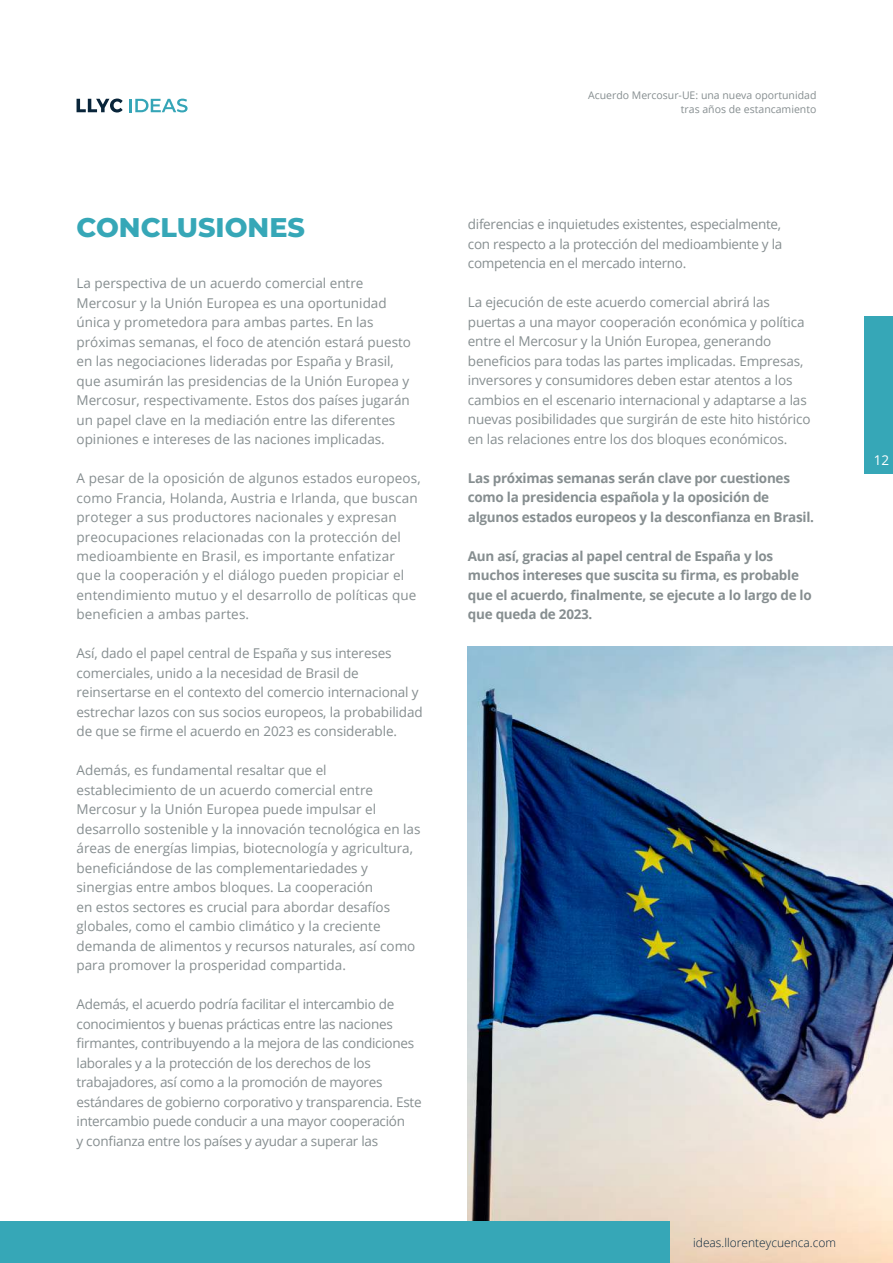
<style>
.page{position:relative;width:893px;height:1263px;background:#fff}
.page>*{position:absolute;margin:0;border:0;box-sizing:border-box;transform-origin:0 0}
.t1{font:800 27px "Montserrat";color:#36a7b7}
.t2{font:13.5px/19.5px "Open Sans";color:#868e90}
.t3{font:13.5px/19.5px "Open Sans";letter-spacing:-.02em;color:#868e90}
.t4{font:700 13.5px/19.5px "Open Sans";letter-spacing:-.02em;color:#868e90}
.t5{font:13.5px "Open Sans";color:#fff}
.t6{font:300 12px "Open Sans";color:#09253a}
.t7{font:10.5px/13.5px "Open Sans";color:#868e90;text-align:right}
</style>
<div class="page">
<img style="left:468px;top:646px;width:425px;height:617px">
<div style="left:0;top:1221px;width:669px;height:42px;background:#36a7b7"></div>
<svg style="left:129px;top:99px;width:59px;height:13px"></svg>
<svg style="left:77px;top:99px;width:46px;height:13px"></svg>
<div style="left:864px;top:316px;width:29px;height:158px;background:#36a7b7"></div>
<h1 class="t1" style="left:77px;top:212px;width:230px">CONCLUSIONES</h1>
<p class="t2" style="left:77px;top:275px;width:336px">La perspectiva de un acuerdo comercial entre Mercosur y la Unión Europea es una oportunidad única y prometedora para ambas partes. En las próximas semanas, el foco de atención estará puesto en las negociaciones lideradas por España y Brasil, que asumirán las presidencias de la Unión Europea y Mercosur, respectivamente. Estos dos países jugarán un papel clave en la mediación entre las diferentes opiniones e intereses de las naciones implicadas.</p>
<p class="t2" style="left:77px;top:470px;width:346px">A pesar de la oposición de algunos estados europeos, como Francia, Holanda, Austria e Irlanda, que buscan proteger a sus productores nacionales y expresan preocupaciones relacionadas con la protección del medioambiente en Brasil, es importante enfatizar que la cooperación y el diálogo pueden propiciar el entendimiento mutuo y el desarrollo de políticas que bene昀椀cien a ambas partes.</p>
<p class="t2" style="left:77px;top:645px;width:348px">Así, dado el papel central de España y sus intereses comerciales, unido a la necesidad de Brasil de reinsertarse en el contexto del comercio internacional y estrechar lazos con sus socios europeos, la probabilidad de que se 昀椀rme el acuerdo en 2023 es considerable.</p>
<p class="t2" style="left:77px;top:762px;width:346px">Además, es fundamental resaltar que el establecimiento de un acuerdo comercial entre Mercosur y la Unión Europea puede impulsar el desarrollo sostenible y la innovación tecnológica en las áreas de energías limpias, biotecnología y agricultura, bene昀椀ciándose de las complementariedades y sinergias entre ambos bloques. La cooperación<br>en estos sectores es crucial para abordar desafíos globales, como el cambio climático y la creciente demanda de alimentos y recursos naturales, así como para promover la prosperidad compartida.</p>
<p class="t3" style="left:77px;top:996px;width:347px">Además, el acuerdo podría facilitar el intercambio de conocimientos y buenas prácticas entre las naciones<br>昀椀rmantes, contribuyendo a la mejora de las condiciones laborales y a la protección de los derechos de los trabajadores, así como a la promoción de mayores estándares de gobierno corporativo y transparencia. Este intercambio puede conducir a una mayor cooperación<br>y con昀椀anza entre los países y ayudar a superar las</p>
<p class="t7" style="left:588px;top:89px;width:230px">Acuerdo Mercosur-UE: una nueva oportunidad tras años de estancamiento</p>
<p class="t2" style="left:468px;top:216px;width:316px;text-align:justify">diferencias e inquietudes existentes, especialmente, con respecto a la protección del medioambiente y la competencia en el mercado interno.</p>
<p class="t2" style="left:468px;top:294px;width:344px">La ejecución de este acuerdo comercial abrirá las puertas a una mayor cooperación económica y política entre el Mercosur y la Unión Europea, generando<br>bene昀椀cios para todas las partes implicadas. Empresas, inversores y consumidores deben estar atentos a los cambios en el escenario internacional y adaptarse a las nuevas posibilidades que surgirán de este hito histórico en las relaciones entre los dos bloques económicos.</p>
<p class="t4" style="left:468px;top:469px;width:348px">Las próximas semanas serán clave por cuestiones como la presidencia española y la oposición de algunos estados europeos y la descon昀椀anza en Brasil.</p>
<p class="t4" style="left:468px;top:547px;width:345px">Aun así, gracias al papel central de España y los muchos intereses que suscita su 昀椀rma, es probable que el acuerdo, 昀椀nalmente, se ejecute a lo largo de lo que queda de 2023.</p>
<p class="t5" style="left:874px;top:455px;width:17px">12</p>
<p class="t6" style="left:693px;top:1237px;width:144px">ideas.llorenteycuenca.com</p>
</div>
